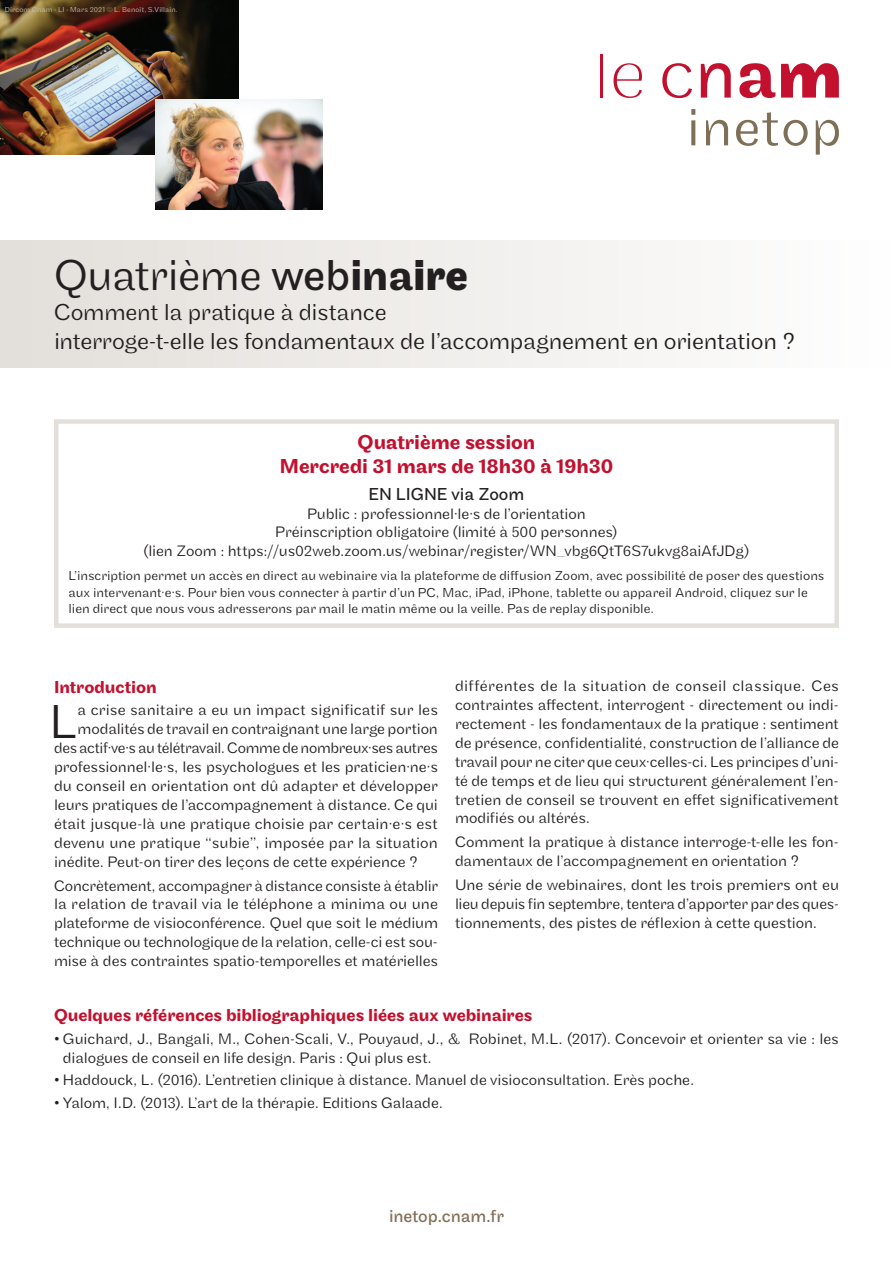
<style>
.page{position:relative;width:893px;height:1263px;background:#fff}
.page>*{position:absolute;margin:0;border:0;box-sizing:border-box;transform-origin:0 0}
.t1{font:300 49.65px "Maple";color:#231f20}
.t2{font:300 45px "Maple";letter-spacing:-.02em;color:#231f20}
.t3{font:300 24px "Maple";letter-spacing:-.01em;color:#231f20}
.t4{font:500 21px "Maple";letter-spacing:-.005em;color:#c3102e}
.t5{font:500 18px "Maple";letter-spacing:-.005em;color:#c3102e}
.t6{font:18px "Maple";letter-spacing:-.005em;color:#231f20}
.t7{font:18px "Maple";letter-spacing:-.01em;color:#806f57}
.t8{font:300 15.75px/18.9px "Maple";letter-spacing:-.005em;color:#231f20;text-align:justify}
.t9{font:300 13.5px/16.2px "Maple";color:#231f20}
.t10{font:300 7.5px "Maple";letter-spacing:.015em;color:#c7bfb5}
.s1{font-weight:400}
.s2{font-weight:500}
.s3{font-weight:700}
</style>
<div class="page">
<div style="left:54px;top:419px;width:785px;height:209px;border:4px solid #c7bfb5"></div>
<div style="left:0;top:240px;width:893px;height:128px;background:linear-gradient(to right,#e3dfda,#fefefe)"></div>
<svg style="left:613px;top:63px;width:29px;height:35px"></svg>
<hr style="left:600px;top:54px;width:3px;height:44px;background:#c3102e">
<svg style="left:662px;top:63px;width:30px;height:35px"></svg>
<svg style="left:701px;top:63px;width:30px;height:35px"></svg>
<svg style="left:781px;top:63px;width:58px;height:35px"></svg>
<svg style="left:739px;top:63px;width:36px;height:35px"></svg>
<svg style="left:691px;top:120px;width:4px;height:25px"></svg>
<svg style="left:691px;top:109px;width:4px;height:6px"></svg>
<svg style="left:706px;top:120px;width:22px;height:25px"></svg>
<svg style="left:736px;top:112px;width:72px;height:34px"></svg>
<svg style="left:816px;top:120px;width:23px;height:35px"></svg>
<img style="left:0;top:0;width:239px;height:155px">
<img style="left:156px;top:99px;width:166px;height:111px">
<p class="t10" style="left:5px;top:5px;width:175px">Dircom Cnam - LI - Mars 2021 © L. Benoît, S.Villain.</p>
<p class="t2" style="left:54px;top:249px;width:416px">Quatrième <span class="s1">web</span><span class="s2">ina</span><span class="s3">ire</span></p>
<p class="t3" style="left:54px;top:298px;width:334px">Comment la pratique à distance</p>
<p class="t3" style="left:54px;top:327px;width:743px">interroge-t-elle les fondamentaux de l’accompagnement en orientation ?</p>
<p class="t4" style="left:358px;top:430px;width:179px">Quatrième session</p>
<p class="t4" style="left:280px;top:454px;width:335px">Mercredi 31 mars de 18h30 à 19h30</p>
<p class="t6" style="left:369px;top:483px;width:157px">EN LIGNE via Zoom</p>
<p class="t8" style="left:307px;top:504px;width:280px">Public : professionnel·le·s de l’orientation</p>
<p class="t8" style="left:275px;top:523px;width:344px">Préinscription obligatoire (limité à 500 personnes)</p>
<p class="t8" style="left:143px;top:542px;width:608px">(lien Zoom : https://us02web.zoom.us/webinar/register/WN_vbg6QtT6S7ukvg8aiAfJDg)</p>
<p class="t9" style="left:69px;top:568px;width:757px">L’inscription permet un accès en direct au webinaire via la plateforme de diffusion Zoom, avec possibilité de poser des questions aux intervenant·e·s. Pour bien vous connecter à partir d’un PC, Mac, iPad, iPhone, tablette ou appareil Android, cliquez sur le lien direct que nous vous adresserons par mail le matin même ou la veille. Pas de replay disponible.</p>
<p class="t5" style="left:54px;top:676px;width:104px">Introduction</p>
<p class="t1" style="left:49px;top:693px;width:30px">L</p>
<p class="t8" style="left:78px;top:701px;width:362px">a crise sanitaire a eu un impact significatif sur les</p>
<p class="t8" style="left:78px;top:720px;width:362px">modalités de travail en contraignant une large portion</p>
<p class="t8" style="left:54px;top:738px;width:385px">des actif·ve·s au télétravail. Comme de nombreux·ses autres</p>
<p class="t8" style="left:54px;top:757px;width:385px">professionnel·le·s, les psychologues et les praticien·ne·s</p>
<p class="t8" style="left:54px;top:776px;width:385px">du conseil en orientation ont dû adapter et développer</p>
<p class="t8" style="left:54px;top:795px;width:385px">leurs pratiques de l’accompagnement à distance. Ce qui</p>
<p class="t8" style="left:54px;top:814px;width:385px">était jusque-là une pratique choisie par certain·e·s est</p>
<p class="t8" style="left:54px;top:833px;width:385px">devenu une pratique “subie”, imposée par la situation</p>
<p class="t8" style="left:54px;top:852px;width:365px">inédite. Peut-on tirer des leçons de cette expérience ?</p>
<p class="t8" style="left:54px;top:876px;width:385px">Concrètement, accompagner à distance consiste à établir la relation de travail via le téléphone a minima ou une plateforme de visioconférence. Quel que soit le médium technique ou technologique de la relation, celle-ci est sou&shy;mise à des contraintes spatio-temporelles et matérielles</p>
<p class="t8" style="left:455px;top:676px;width:385px">différentes de la situation de conseil classique. Ces contraintes affectent, interrogent - directement ou indi&shy;rectement - les fondamentaux de la pratique : sentiment de présence, confidentialité, construction de l’alliance de travail pour ne citer que ceux·celles-ci. Les principes d’uni&shy;té de temps et de lieu qui structurent généralement l’en&shy;tretien de conseil se trouvent en effet significativement modifiés ou altérés.</p>
<p class="t8" style="left:455px;top:833px;width:385px">Comment la pratique à distance interroge-t-elle les fon&shy;damentaux de l’accompagnement en orientation ?</p>
<p class="t8" style="left:455px;top:876px;width:386px">Une série de webinaires, dont les trois premiers ont eu lieu depuis fin septembre, tentera d’apporter par des ques&shy;tionnements, des pistes de réflexion à cette question.</p>
<p class="t5" style="left:54px;top:1005px;width:480px">Quelques références bibliographiques liées aux webinaires</p>
<p class="t8" style="left:63px;top:1029px;width:777px;text-indent:-9px">• Guichard, J., Bangali, M., Cohen-Scali, V., Pouyaud, J., &amp; Robinet, M.L. (2017). Concevoir et orienter sa vie : les dialogues de conseil en life design. Paris : Qui plus est.</p>
<p class="t8" style="left:54px;top:1070px;width:642px">• Haddouck, L. (2016). L’entretien clinique à distance. Manuel de visioconsultation. Erès poche.</p>
<p class="t8" style="left:54px;top:1093px;width:390px">• Yalom, I.D. (2013). L’art de la thérapie. Editions Galaade.</p>
<p class="t7" style="left:389px;top:1206px;width:116px">inetop.cnam.fr</p>
</div>
